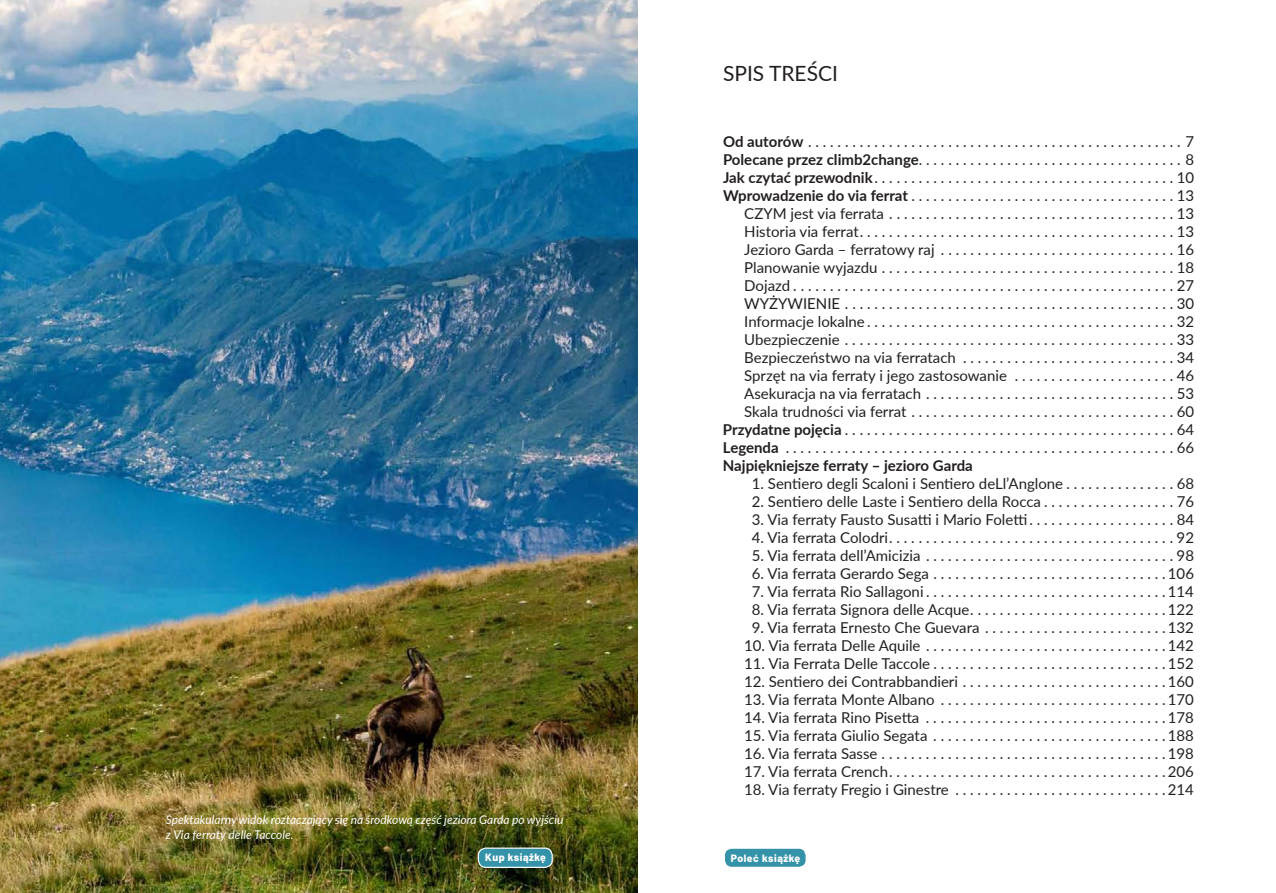
<style>
.page{position:relative;width:1276px;height:893px;background:#fff}
.page>*{position:absolute;margin:0;border:0;box-sizing:border-box;transform-origin:0 0}
.t1{font:21px "Lato";color:#231f20}
.t2{font:15px "Lato";color:#231f20}
.t3{font:700 15px "Lato";color:#231f20}
.t4{font:italic 12px/15px "Lato";color:#fff}
.t5{font:800 10.5px "Barlow";letter-spacing:.05em;color:#fff}
.s1{font-weight:700}
</style>
<div class="page">
<img style="left:0;top:0;width:638px;height:893px">
<div style="left:724px;top:848px;width:82px;height:19px;background:#3593a9;border-radius:7px"></div>
<div style="left:724px;top:847px;width:83px;height:21px;border:1px solid #fff;border-radius:7px"></div>
<div style="left:478px;top:848px;width:74px;height:19px;background:#3593a9;border-radius:7px"></div>
<div style="left:478px;top:847px;width:75px;height:21px;border:1px solid #fff;border-radius:7px"></div>
<h1 class="t1" style="left:723px;top:58px;width:116px">SPIS TREŚCI</h1>
<p class="t4" style="left:166px;top:812px;width:399px">Spektakularny widok roztaczający się na środkową część jeziora Garda po wyjściu z Via ferraty delle Taccole.</p>
<p class="t2" style="left:723px;top:131px;width:472px"><span class="s1">Od autorów</span> ...................................................7</p>
<p class="t2" style="left:723px;top:149px;width:472px"><span class="s1">Polecane przez climb2change</span>....................................8</p>
<p class="t2" style="left:723px;top:167px;width:472px"><span class="s1">Jak czytać przewodnik</span>.........................................10</p>
<p class="t2" style="left:723px;top:185px;width:472px"><span class="s1">Wprowadzenie do via ferrat</span>....................................13</p>
<p class="t2" style="left:744px;top:203px;width:451px">CZYM jest via ferrata .......................................13</p>
<p class="t2" style="left:744px;top:221px;width:451px">Historia via ferrat...........................................13</p>
<p class="t2" style="left:744px;top:239px;width:451px">Jezioro Garda – ferratowy raj ................................16</p>
<p class="t2" style="left:744px;top:257px;width:451px">Planowanie wyjazdu ........................................18</p>
<p class="t2" style="left:744px;top:275px;width:451px">Dojazd....................................................27</p>
<p class="t2" style="left:744px;top:293px;width:451px">WYŻYWIENIE .............................................30</p>
<p class="t2" style="left:744px;top:311px;width:451px">Informacje lokalne..........................................32</p>
<p class="t2" style="left:744px;top:329px;width:451px">Ubezpieczenie .............................................33</p>
<p class="t2" style="left:744px;top:347px;width:451px">Bezpieczeństwo na via ferratach .............................34</p>
<p class="t2" style="left:744px;top:365px;width:451px">Sprzęt na via ferraty i jego zastosowanie . . . . . . . . . . . . . . . . . . . . . . 46</p>
<p class="t2" style="left:744px;top:383px;width:451px">Asekuracja na via ferratach ..................................53</p>
<p class="t2" style="left:744px;top:401px;width:451px">Skala trudności via ferrat ....................................60</p>
<p class="t2" style="left:723px;top:419px;width:472px"><span class="s1">Przydatne pojęcia</span>.............................................64</p>
<p class="t2" style="left:723px;top:437px;width:472px"><span class="s1">Legenda</span> .....................................................66</p>
<p class="t3" style="left:723px;top:454px;width:251px">Najpiękniejsze ferraty – jezioro Garda</p>
<p class="t2" style="left:752px;top:473px;width:444px">1. Sentiero degli Scaloni i Sentiero deLl’Anglone . . . . . . . . . . . . . . . 68</p>
<p class="t2" style="left:752px;top:491px;width:444px">2. Sentiero delle Laste i Sentiero della Rocca . . . . . . . . . . . . . . . . . . 76</p>
<p class="t2" style="left:752px;top:509px;width:444px">3. Via ferraty Fausto Susatti i Mario Foletti. . . . . . . . . . . . . . . . . . . . 84</p>
<p class="t2" style="left:752px;top:527px;width:444px">4. Via ferrata Colodri.......................................92</p>
<p class="t2" style="left:752px;top:545px;width:444px">5. Via ferrata dell’Amicizia ..................................98</p>
<p class="t2" style="left:752px;top:563px;width:444px">6. Via ferrata Gerardo Sega ................................106</p>
<p class="t2" style="left:752px;top:581px;width:444px">7. Via ferrata Rio Sallagoni.................................114</p>
<p class="t2" style="left:752px;top:599px;width:444px">8. Via ferrata Signora delle Acque...........................122</p>
<p class="t2" style="left:752px;top:617px;width:444px">9. Via ferrata Ernesto Che Guevara . . . . . . . . . . . . . . . . . . . . . . . . .132</p>
<p class="t2" style="left:744px;top:635px;width:451px">10. Via ferrata Delle Aquile .................................142</p>
<p class="t2" style="left:744px;top:653px;width:451px">11. Via Ferrata Delle Taccole................................152</p>
<p class="t2" style="left:744px;top:671px;width:451px">12. Sentiero dei Contrabbandieri ............................160</p>
<p class="t2" style="left:744px;top:689px;width:451px">13. Via ferrata Monte Albano ...............................170</p>
<p class="t2" style="left:744px;top:707px;width:451px">14. Via ferrata Rino Pisetta .................................178</p>
<p class="t2" style="left:744px;top:725px;width:451px">15. Via ferrata Giulio Segata ................................188</p>
<p class="t2" style="left:744px;top:743px;width:451px">16. Via ferrata Sasse .......................................198</p>
<p class="t2" style="left:744px;top:761px;width:451px">17. Via ferrata Crench......................................206</p>
<p class="t2" style="left:744px;top:779px;width:451px">18. Via ferraty Fregio iGinestre .............................214</p>
<p class="t5" style="left:485px;top:850px;width:62px">Kup książkę</p>
<p class="t5" style="left:731px;top:850px;width:71px">Poleć książkę</p>
</div>
